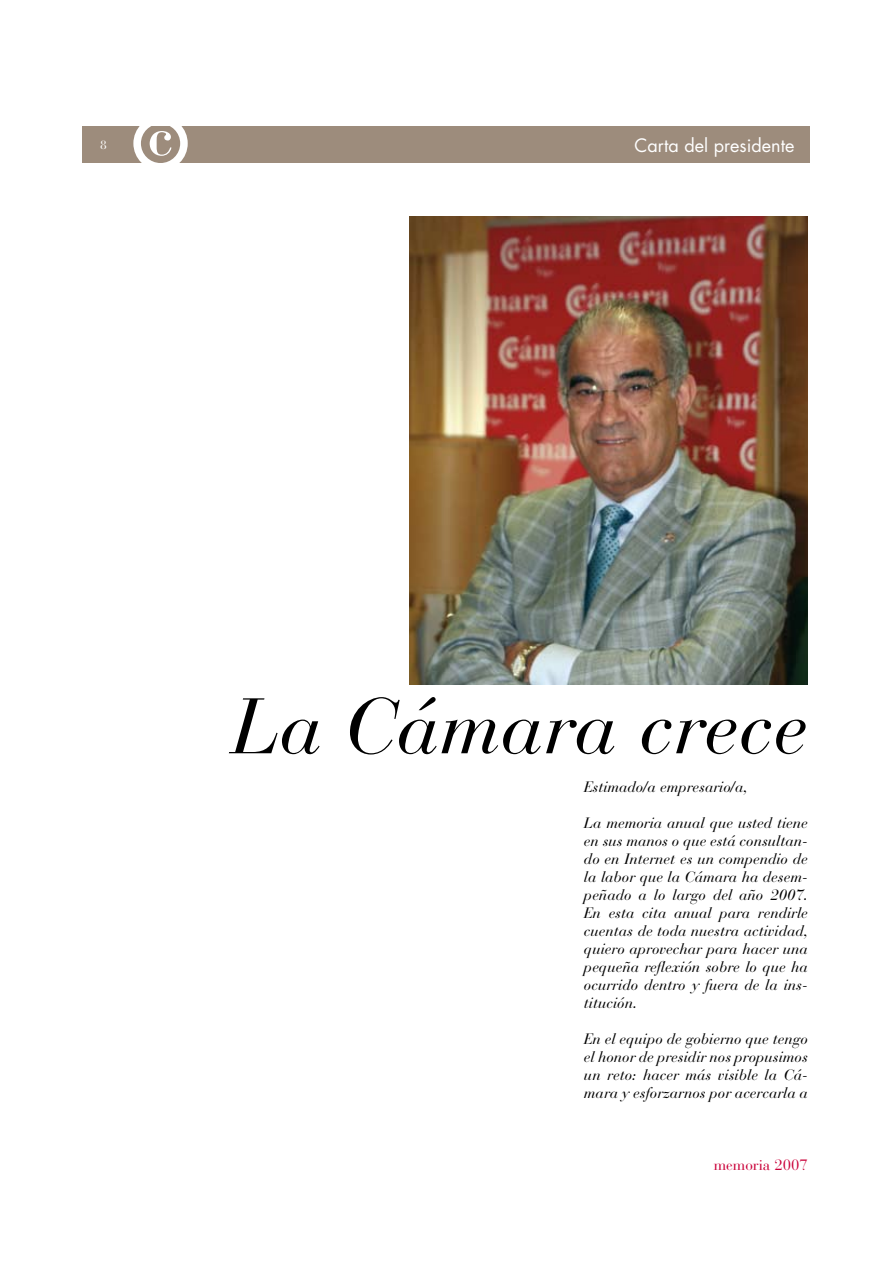
<style>
.page{position:relative;width:893px;height:1263px;background:#fff}
.page>*{position:absolute;margin:0;border:0;box-sizing:border-box;transform-origin:0 0}
.t1{font:italic 78px "Bauer Bodoni";color:#000}
.t2{font:18px "Futura";color:#fff}
.t3{font:italic 15px/18px "Bauer Bodoni";color:#000;text-align:justify}
.t4{font:15px "Bauer Bodoni";color:#ca0039}
.t5{font:12px "Bauer Bodoni";color:#fff}
</style>
<div class="page">
<div style="left:83px;top:126px;width:727px;height:36px;background:#9d8c7c"></div>
<svg style="left:133px;top:126px;width:55px;height:37px"></svg>
<img style="left:409px;top:216px;width:399px;height:468px">
<p class="t5" style="left:100px;top:138px;width:8px">8</p>
<p class="t2" style="left:635px;top:133px;width:161px">Carta del presidente</p>
<h1 class="t1" style="left:231px;top:679px;width:578px">La Cámara crece</h1>
<p class="t3" style="left:584px;top:778px;width:165px">Estimado/a empresario/a,</p>
<p class="t3" style="left:584px;top:814px;width:225px">La memoria anual que usted tiene en sus manos o que está consultan&shy;do en Internet es un compendio de la labor que la Cámara ha desem&shy;peñado a lo largo del año 2007.<br>En esta cita anual para rendirle cuentas de toda nuestra actividad, quiero aprovechar para hacer una pequeña reflexión sobre lo que ha ocurrido dentro y fuera de la ins&shy;titución.</p>
<p class="t3" style="left:584px;top:1030px;width:225px">En el equipo de gobierno que tengo el honor de presidir nos propusimos un reto: hacer más visible la Cá&shy;mara y esforzarnos por acercarla a</p>
<p class="t4" style="left:714px;top:1156px;width:96px">memoria 2007</p>
</div>
